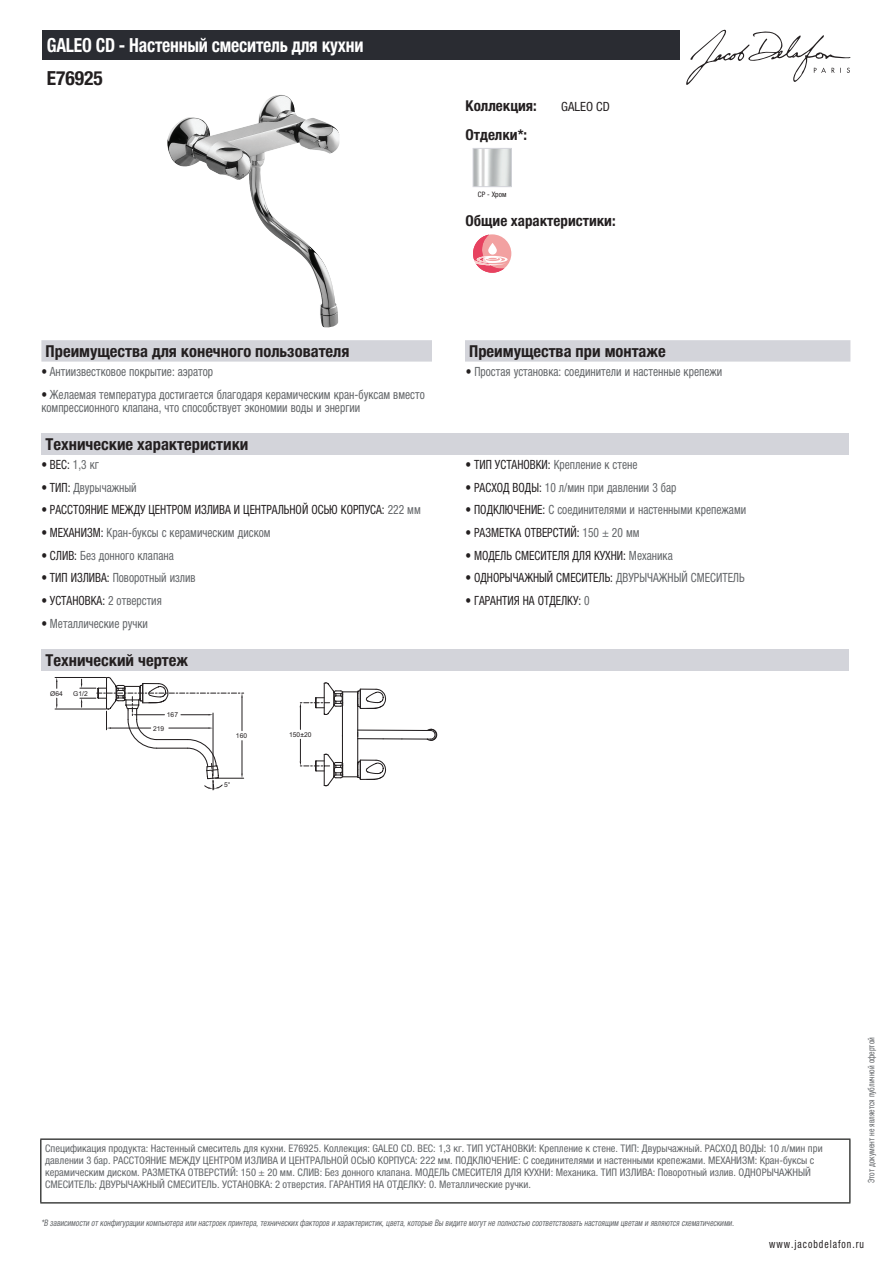
<style>
.page{position:relative;width:893px;height:1263px;background:#fff}
.page>*{position:absolute;margin:0;border:0;box-sizing:border-box;transform-origin:0 0}
.t1{font:700 condensed 19.5px "Helvetica Neue LTCYR";letter-spacing:-.01em;color:#fff;scale:.9 1}
.t2{font:700 condensed 19.5px "Helvetica Neue LTCYR";color:#231f20}
.t3{font:700 condensed 16.5px "Helvetica Neue LTCYR";color:#231f20}
.t4{font:700 condensed 15px "Helvetica Neue LTCYR";color:#231f20}
.t5{font:condensed 12.75px/13.5px "Helvetica Neue LTCYR";color:#626568;scale:.9 1}
.t6{font:condensed 12.75px "Helvetica Neue LTCYR";color:#231f20;scale:.9 1}
.t7{font:condensed 12.75px "Helvetica Neue LTCYR";color:#231f20}
.t8{font:condensed 11.25px "Helvetica Neue LTCYR";letter-spacing:.1em;color:#231f20;scale:.87 1}
.t9{font:condensed 10.5px/12px "Helvetica Neue LTCYR";color:#626568}
.t10{font:italic condensed 9px "Helvetica Neue LTCYR";color:#626568;scale:.87 1}
.t11{font:condensed 9px "Helvetica Neue LTCYR";color:#626568;scale:.87 1}
.t12{font:condensed 7.5px "Helvetica Neue LTCYR";color:#231f20}
.t13{font:6.75px "Arial";color:#231f20}
.s1{color:#231f20}
.s2{color:#626568}
</style>
<div class="page">
<svg style="left:686px;top:30px;width:164px;height:55px"></svg>
<img style="left:167px;top:95px;width:173px;height:233px">
<img style="left:475px;top:150px;width:35px;height:35px">
<div style="left:473px;top:148px;width:39px;height:39px;border:1px solid #d3d4da"></div>
<div style="left:473px;top:234px;width:38px;height:39px;background:#f2a1a1;border-radius:50%"></div>
<svg style="left:473px;top:235px;width:35px;height:38px"></svg>
<div style="left:41px;top:340px;width:809px;height:22px;background:#d3d4da"></div>
<div style="left:432px;top:340px;width:33px;height:22px;background:#fff"></div>
<div style="left:41px;top:433px;width:808px;height:22px;background:#d3d4da"></div>
<div style="left:41px;top:649px;width:808px;height:21px;background:#d3d4da"></div>
<hr style="left:55px;top:677px;width:51px;height:1px;background:#231f20">
<hr style="left:55px;top:709px;width:51px;height:1px;background:#231f20">
<svg style="left:56px;top:678px;width:2px;height:10px"></svg>
<svg style="left:56px;top:698px;width:2px;height:11px"></svg>
<svg style="left:80px;top:677px;width:357px;height:114px"></svg>
<div style="left:43px;top:30px;width:637px;height:30px;background:#2a2c32"></div>
<hr style="left:40px;top:1138px;width:810px;height:2px;background:#040503">
<hr style="left:40px;top:1140px;width:1px;height:62px;background:#040503">
<hr style="left:849px;top:1140px;width:1px;height:62px;background:#040503">
<hr style="left:40px;top:1202px;width:810px;height:1px;background:#040503">
<h1 class="t1" style="left:47px;top:34px;width:353px">GALEO CD - Настенный смеситель для кухни</h1>
<h1 class="t2" style="left:47px;top:67px;width:58px">E76925</h1>
<h3 class="t4" style="left:466px;top:97px;width:73px">Коллекция:</h3>
<p class="t7" style="left:561px;top:99px;width:50px">GALEO CD</p>
<h3 class="t4" style="left:466px;top:126px;width:63px">Отделки*:</h3>
<p class="t12" style="left:478px;top:190px;width:30px">CP - Хром</p>
<h3 class="t4" style="left:466px;top:212px;width:152px">Общие характеристики:</h3>
<h2 class="t3" style="left:46px;top:342px;width:305px">Преимущества для конечного пользователя</h2>
<h2 class="t3" style="left:469px;top:342px;width:198px">Преимущества при монтаже</h2>
<p class="t5" style="left:41px;top:365px;width:192px"><span class="s1">•</span> Антиизвестковое покрытие: аэратор</p>
<p class="t5" style="left:466px;top:365px;width:287px"><span class="s1">•</span> Простая установка: соединители и настенные крепежи</p>
<p class="t5" style="left:41px;top:387px;width:427px"><span class="s1">•</span> Желаемая температура достигается благодаря керамическим кран-буксам вместо компрессионного клапана, что способствует экономии воды и энергии</p>
<h2 class="t3" style="left:46px;top:435px;width:204px">Технические характеристики</h2>
<p class="t6" style="left:41px;top:457px;width:65px">• ВЕС: <span class="s2">1,3 кг</span></p>
<p class="t5" style="left:466px;top:458px;width:193px"><span class="s1">• ТИП УСТАНОВКИ:</span> Крепление к стене</p>
<p class="t5" style="left:41px;top:480px;width:107px"><span class="s1">• ТИП:</span> Двурычажный</p>
<p class="t5" style="left:466px;top:480px;width:236px"><span class="s1">• РАСХОД ВОДЫ:</span> 10 л/мин при давлении 3 бар</p>
<p class="t6" style="left:41px;top:503px;width:423px">• РАССТОЯНИЕ МЕЖДУ ЦЕНТРОМ ИЗЛИВА И ЦЕНТРАЛЬНОЙ ОСЬЮ КОРПУСА: <span class="s2">222 мм</span></p>
<p class="t5" style="left:466px;top:503px;width:313px"><span class="s1">• ПОДКЛЮЧЕНИЕ:</span> С соединителями и настенными крепежами</p>
<p class="t5" style="left:41px;top:526px;width:256px"><span class="s1">• МЕХАНИЗМ:</span> Кран-буксы с керамическим диском</p>
<p class="t6" style="left:466px;top:525px;width:195px">• РАЗМЕТКА ОТВЕРСТИЙ: <span class="s2">150 ± 20 мм</span></p>
<p class="t5" style="left:41px;top:548px;width:149px"><span class="s1">• СЛИВ:</span> Без донного клапана</p>
<p class="t6" style="left:466px;top:548px;width:232px">• МОДЕЛЬ СМЕСИТЕЛЯ ДЛЯ КУХНИ: <span class="s2">Механика</span></p>
<p class="t5" style="left:41px;top:571px;width:173px"><span class="s1">• ТИП ИЗЛИВА:</span> Поворотный излив</p>
<p class="t6" style="left:466px;top:571px;width:312px">• ОДНОРЫЧАЖНЫЙ СМЕСИТЕЛЬ: <span class="s2">ДВУРЫЧАЖНЫЙ СМЕСИТЕЛЬ</span></p>
<p class="t6" style="left:41px;top:593px;width:135px">• УСТАНОВКА: <span class="s2">2 отверстия</span></p>
<p class="t6" style="left:466px;top:593px;width:139px">• ГАРАНТИЯ НА ОТДЕЛКУ: <span class="s2">0</span></p>
<p class="t5" style="left:41px;top:617px;width:120px"><span class="s1">•</span> Металлические ручки</p>
<h2 class="t3" style="left:46px;top:651px;width:144px">Технический чертеж</h2>
<p class="t13" style="left:50px;top:689px;width:14px">Ø64</p>
<p class="t13" style="left:73px;top:689px;width:16px">G1/2</p>
<p class="t13" style="left:167px;top:710px;width:13px">167</p>
<p class="t13" style="left:153px;top:724px;width:13px">219</p>
<p class="t13" style="left:236px;top:731px;width:13px">160</p>
<p class="t13" style="left:224px;top:780px;width:8px">5°</p>
<p class="t13" style="left:289px;top:730px;width:24px">150±20</p>
<p class="t9" style="left:45px;top:1142px;width:779px">Спецификация продукта: Настенный смеситель для кухни. E76925. Коллекция: GALEO CD. ВЕС: 1,3 кг. ТИП УСТАНОВКИ: Крепление к стене. ТИП: Двурычажный. РАСХОД ВОДЫ: 10 л/мин при давлении 3 бар. РАССТОЯНИЕ МЕЖДУ ЦЕНТРОМ ИЗЛИВА И ЦЕНТРАЛЬНОЙ ОСЬЮ КОРПУСА: 222 мм. ПОДКЛЮЧЕНИЕ: С соединителями и настенными крепежами. МЕХАНИЗМ: Кран-буксы с керамическим диском. РАЗМЕТКА ОТВЕРСТИЙ: 150 ± 20 мм. СЛИВ: Без донного клапана. МОДЕЛЬ СМЕСИТЕЛЯ ДЛЯ КУХНИ: Механика. ТИП ИЗЛИВА: Поворотный излив. ОДНОРЫЧАЖНЫЙ СМЕСИТЕЛЬ: ДВУРЫЧАЖНЫЙ СМЕСИТЕЛЬ. УСТАНОВКА: 2 отверстия. ГАРАНТИЯ НА ОТДЕЛКУ: 0. Металлические ручки.</p>
<p class="t10" style="left:41px;top:1218px;width:800px">*В зависимости отконфигурации компьютера или настроек принтера,техническихфакторов и характеристик,цвета,которые Вы видите могутне полностью соответствоватьнастоящим цветам и являются схематическими.</p>
<p class="t11" style="left:866px;top:1183px;width:169px;rotate:-90deg">Этот документ не является публичной офертой</p>
<p class="t8" style="left:769px;top:1237px;width:110px">www.jacobdelafon.ru</p>
</div>
